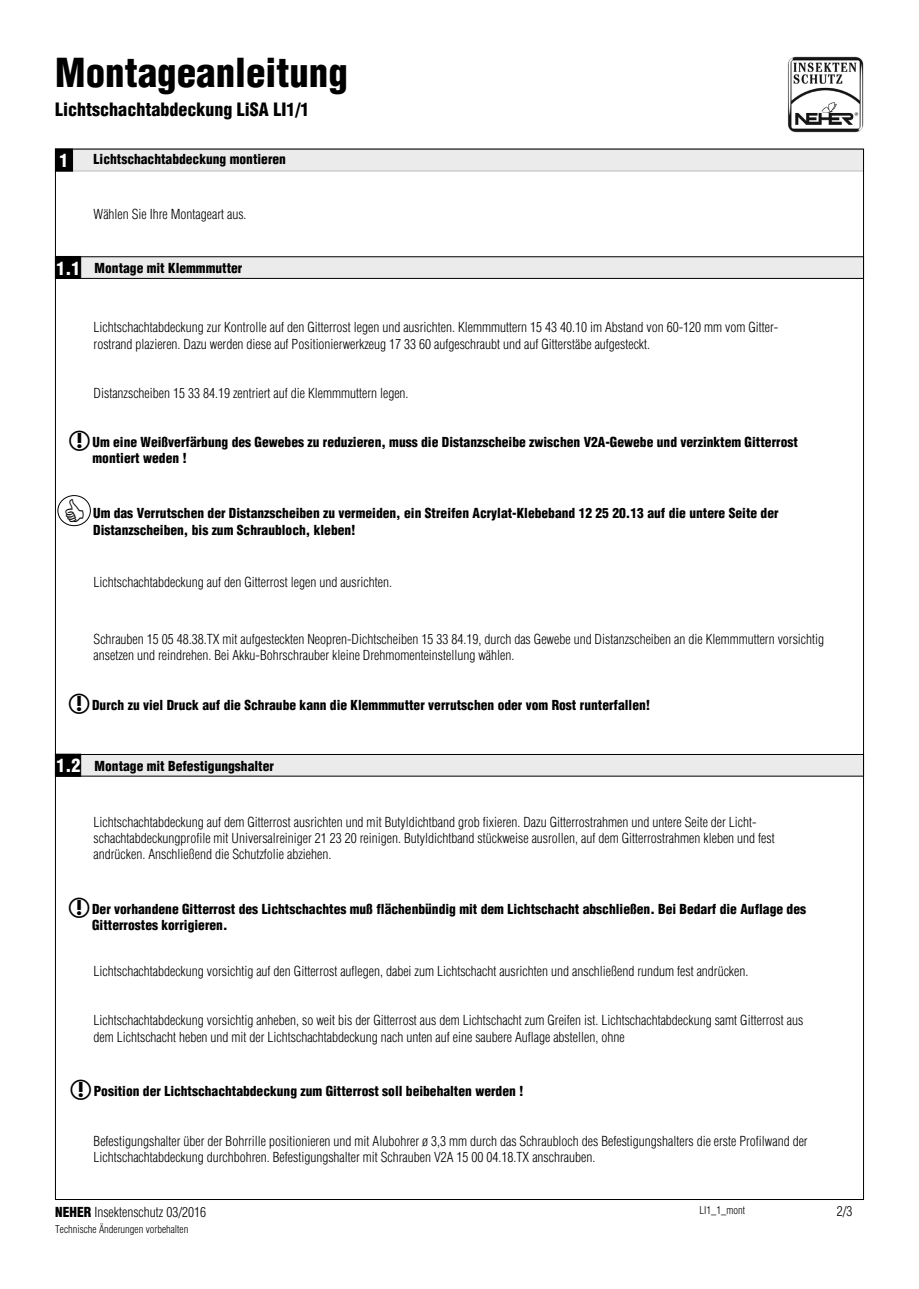
<style>
.page{position:relative;width:919px;height:1289px;background:#fff}
.page>*{position:absolute;margin:0;border:0;box-sizing:border-box;transform-origin:0 0}
.t1{font:900 condensed 39px "Helvetica";color:#000}
.t2{font:900 condensed 18px "Helvetica";color:#000}
.t3{font:900 condensed 18px "Helvetica";color:#fff}
.t4{font:300 condensed 13.5px/16.2px "Helvetica";color:#000}
.t5{font:900 condensed 13.5px/16.2px "Helvetica";color:#000}
.t6{font:300 condensed 10.5px "Helvetica";color:#000}
.s1{font-size:18px;color:#fff}
.s2{font-weight:900}
</style>
<div class="page">
<img style="left:787px;top:56px;width:76px;height:77px">
<div style="left:55px;top:149px;width:808px;height:22px;background:#ebebeb;border:1px solid #bdbdbd"></div>
<div style="left:55px;top:149px;width:18px;height:22px;background:#000"></div>
<div style="left:55px;top:256px;width:808px;height:22px;background:#ebebeb"></div>
<div style="left:55px;top:256px;width:26px;height:23px;background:#000;border:1px solid #000"></div>
<div style="left:57px;top:495px;width:34px;height:31px;border:1px solid #000;border-radius:50%"></div>
<div style="left:55px;top:754px;width:808px;height:22px;background:#ebebeb;border:1px solid #000"></div>
<div style="left:55px;top:754px;width:26px;height:22px;background:#000;border:1px solid #000"></div>
<h1 class="t1" style="left:55px;top:48px;width:294px">Montageanleitung</h1>
<h2 class="t2" style="left:55px;top:98px;width:255px">Lichtschachtabdeckung LiSA LI1/1</h2>
<h2 class="t3" style="left:59px;top:149px;width:10px">1</h2>
<p class="t5" style="left:94px;top:151px;width:194px">Lichtschachtabdeckung montieren</p>
<p class="t4" style="left:94px;top:206px;width:154px">Wählen Sie Ihre Montageart aus.</p>
<p class="t5" style="left:56px;top:259px;width:187px"><span class="s1">1.1</span> Montage mit Klemmmutter</p>
<p class="t4" style="left:94px;top:319px;width:686px">Lichtschachtabdeckung zur Kontrolle auf den Gitterrost legen und ausrichten. Klemmmuttern 15 43 40.10 im Abstand von 60-120 mm vom Gitter&shy;rostrand plazieren. Dazu werden diese auf Positionierwerkzeug 17 33 60 aufgeschraubt und auf Gitterstäbe aufgesteckt.</p>
<p class="t4" style="left:94px;top:385px;width:316px">Distanzscheiben 15 33 84.19 zentriert auf die Klemmmuttern legen.</p>
<p class="t5" style="left:92px;top:434px;width:706px">Um eine Weißverfärbung des Gewebes zu reduzieren, muss die Distanzscheibe zwischen V2A-Gewebe und verzinktem Gitterrost montiert weden !</p>
<p class="t5" style="left:93px;top:504px;width:687px">Um das Verrutschen der Distanzscheiben zu vermeiden, ein Streifen Acrylat-Klebeband 12 25 20.13 auf die untere Seite der<br>Distanzscheiben, bis zum Schraubloch, kleben!</p>
<p class="t4" style="left:94px;top:574px;width:300px">Lichtschachtabdeckung auf den Gitterrost legen und ausrichten.</p>
<p class="t4" style="left:94px;top:630px;width:732px">Schrauben 15 05 48.38.TX mit aufgesteckten Neopren-Dichtscheiben 15 33 84.19, durch das Gewebe und Distanzscheiben an die Klemmmuttern vorsichtig ansetzen und reindrehen. Bei Akku-Bohrschrauber kleine Drehmomenteinstellung wählen.</p>
<p class="t5" style="left:92px;top:696px;width:559px">Durch zu viel Druck auf die Schraube kann die Klemmmutter verrutschen oder vom Rost runterfallen!</p>
<p class="t5" style="left:56px;top:757px;width:219px"><span class="s1">1.2</span> Montage mit Befestigungshalter</p>
<p class="t4" style="left:94px;top:813px;width:682px">Lichtschachtabdeckung auf dem Gitterrost ausrichten und mit Butyldichtband grob fixieren. Dazu Gitterrostrahmen und untere Seite der Licht&shy;schachtabdeckungprofile mit Universalreiniger 21 23 20 reinigen. Butyldichtband stückweise ausrollen, auf dem Gitterrostrahmen kleben und fest andrücken. Anschließend die Schutzfolie abziehen.</p>
<p class="t5" style="left:92px;top:900px;width:715px">Der vorhandene Gitterrost des Lichtschachtes muß flächenbündig mit dem Lichtschacht abschließen. Bei Bedarf die Auflage des<br>Gitterrostes korrigieren.</p>
<p class="t4" style="left:94px;top:962px;width:656px">Lichtschachtabdeckung vorsichtig auf den Gitterrost auflegen, dabei zum Lichtschacht ausrichten und anschließend rundum fest andrücken.</p>
<p class="t4" style="left:94px;top:1012px;width:711px">Lichtschachtabdeckung vorsichtig anheben, so weit bis der Gitterrost aus dem Lichtschacht zum Greifen ist. Lichtschachtabdeckung samt Gitterrost aus dem Lichtschacht heben und mit der Lichtschachtabdeckung nach unten auf eine saubere Auflage abstellen, ohne</p>
<p class="t5" style="left:94px;top:1082px;width:431px">Position der Lichtschachtabdeckung zum Gitterrost soll beibehalten werden !</p>
<p class="t4" style="left:94px;top:1132px;width:715px">Befestigungshalter über der Bohrrille positionieren und mit Alubohrer ø 3,3 mm durch das Schraubloch des Befestigungshalters die erste Profilwand der<br>Lichtschachtabdeckung durchbohren. Befestigungshalter mit Schrauben V2A 15 00 04.18.TX anschrauben.</p>
<p class="t4" style="left:55px;top:1204px;width:152px"><span class="s2">NEHER</span> Insektenschutz 03/2016</p>
<p class="t6" style="left:55px;top:1223px;width:134px">Technische Änderungen vorbehalten</p>
<p class="t6" style="left:699px;top:1203px;width:47px">LI1_1_mont</p>
<p class="t4" style="left:836px;top:1202px;width:17px">2/3</p>
</div>
